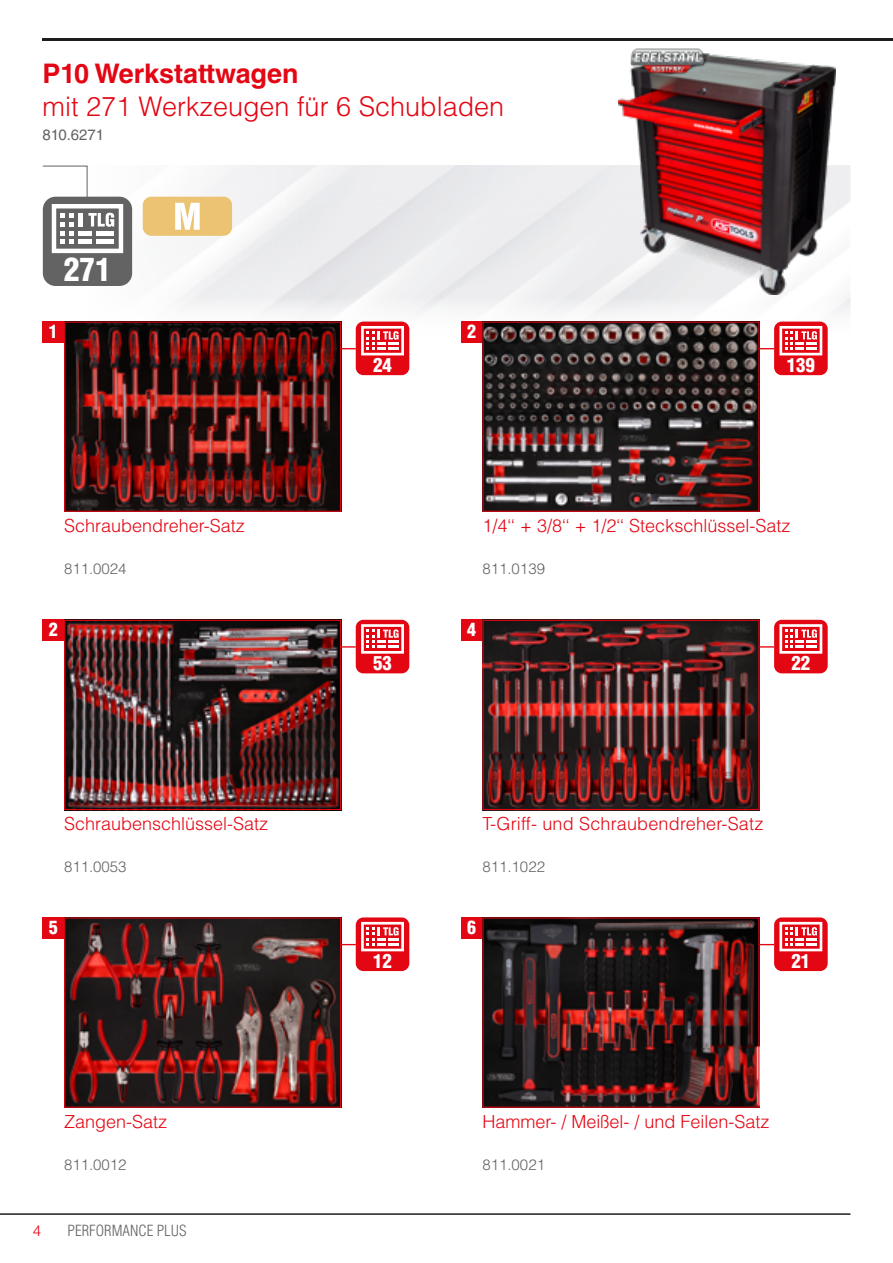
<style>
.page{position:relative;width:893px;height:1263px;background:#fff}
.page>*{position:absolute;margin:0;border:0;box-sizing:border-box;transform-origin:0 0}
.t1{font:900 condensed 31.5px "Helvetica LT Std";color:#fff}
.t2{font:300 27px "Helvetica LT Std";color:#e30613}
.t3{font:700 27px "Helvetica LT Std";color:#e30613}
.t4{font:900 condensed 18.9px "Helvetica LT Std";color:#fff}
.t5{font:300 18px "Helvetica LT Std";color:#e30613}
.t6{font:900 condensed 18px "Helvetica LT Std";color:#fff}
.t7{font:300 15px "Helvetica LT Std";color:#646363}
.t8{font:300 condensed 15px "Helvetica LT Std";color:#646363}
.t9{font:15px "Helvetica LT Std";color:#646363}
.t10{font:300 15px "Helvetica LT Std";color:#e30613}
</style>
<div class="page">
<hr style="left:43px;top:38px;width:850px;height:2px;background:#1d1d1b">
<hr style="left:0;top:1213px;width:850px;height:2px;background:#1d1d1b">
<img style="left:88px;top:166px;width:762px;height:174px">
<div style="left:43px;top:197px;width:89px;height:89px;background:#646363;border-radius:13px"></div>
<svg style="left:42px;top:165px;width:81px;height:88px"></svg>
<div style="left:143px;top:197px;width:89px;height:39px;background:#ebc372;border-radius:9px"></div>
<svg style="left:175px;top:203px;width:25px;height:27px"></svg>
<img style="left:618px;top:54px;width:217px;height:240px">
<div style="left:461px;top:620px;width:21px;height:21px;background:#e30613"></div>
<img style="left:484px;top:622px;width:273px;height:186px">
<div style="left:482px;top:620px;width:277px;height:190px;border:1px solid #e30613"></div>
<div style="left:774px;top:620px;width:54px;height:53px;background:#e30613;border-radius:8px"></div>
<svg style="left:759px;top:624px;width:63px;height:30px"></svg>
<div style="left:43px;top:917px;width:21px;height:22px;background:#e30613"></div>
<img style="left:66px;top:919px;width:273px;height:187px">
<div style="left:64px;top:917px;width:277px;height:191px;border:1px solid #e30613"></div>
<div style="left:356px;top:917px;width:53px;height:54px;background:#e30613;border-radius:8px"></div>
<svg style="left:341px;top:922px;width:63px;height:29px"></svg>
<div style="left:43px;top:322px;width:21px;height:21px;background:#e30613"></div>
<img style="left:66px;top:324px;width:273px;height:186px">
<div style="left:64px;top:322px;width:277px;height:190px;border:1px solid #e30613"></div>
<div style="left:356px;top:322px;width:53px;height:53px;background:#e30613;border-radius:8px"></div>
<svg style="left:341px;top:326px;width:63px;height:29px"></svg>
<div style="left:461px;top:917px;width:21px;height:22px;background:#e30613"></div>
<img style="left:484px;top:919px;width:273px;height:187px">
<div style="left:774px;top:917px;width:54px;height:54px;background:#e30613;border-radius:8px"></div>
<svg style="left:759px;top:922px;width:63px;height:29px"></svg>
<div style="left:461px;top:322px;width:21px;height:21px;background:#e30613"></div>
<img style="left:484px;top:324px;width:273px;height:186px">
<div style="left:482px;top:322px;width:277px;height:190px;border:1px solid #e30613"></div>
<div style="left:774px;top:322px;width:54px;height:53px;background:#e30613;border-radius:8px"></div>
<svg style="left:759px;top:326px;width:63px;height:29px"></svg>
<div style="left:43px;top:620px;width:21px;height:21px;background:#e30613"></div>
<img style="left:66px;top:622px;width:273px;height:186px">
<div style="left:64px;top:620px;width:277px;height:190px;border:1px solid #e30613"></div>
<div style="left:356px;top:620px;width:53px;height:53px;background:#e30613;border-radius:8px"></div>
<svg style="left:341px;top:624px;width:63px;height:30px"></svg>
<img style="left:623px;top:48px;width:89px;height:29px">
<h2 class="t3" style="left:43px;top:57px;width:258px">P10 Werkstattwagen</h2>
<h2 class="t2" style="left:43px;top:89px;width:463px">mit 271 Werkzeugen für 6 Schubladen</h2>
<p class="t9" style="left:43px;top:126px;width:63px">810.6271</p>
<h1 class="t1" style="left:64px;top:249px;width:49px">271</h1>
<p class="t6" style="left:49px;top:320px;width:10px">1</p>
<p class="t6" style="left:467px;top:320px;width:10px">2</p>
<p class="t4" style="left:373px;top:353px;width:20px">24</p>
<p class="t4" style="left:787px;top:353px;width:30px">139</p>
<p class="t5" style="left:64px;top:514px;width:182px">Schraubendreher-Satz</p>
<p class="t7" style="left:64px;top:559px;width:64px">811.0024</p>
<p class="t5" style="left:482px;top:514px;width:309px">1/4‘‘ + 3/8‘‘ + 1/2‘‘ Steckschlüssel-Satz</p>
<p class="t7" style="left:482px;top:559px;width:64px">811.0139</p>
<p class="t6" style="left:49px;top:618px;width:10px">2</p>
<p class="t6" style="left:467px;top:618px;width:10px">4</p>
<p class="t4" style="left:373px;top:651px;width:20px">53</p>
<p class="t4" style="left:791px;top:651px;width:20px">22</p>
<p class="t5" style="left:64px;top:812px;width:206px">Schraubenschlüssel-Satz</p>
<p class="t7" style="left:64px;top:857px;width:64px">811.0053</p>
<p class="t5" style="left:482px;top:812px;width:282px">T-Griff- und Schraubendreher-Satz</p>
<p class="t7" style="left:482px;top:857px;width:64px">811.1022</p>
<p class="t6" style="left:49px;top:916px;width:10px">5</p>
<p class="t6" style="left:467px;top:916px;width:10px">6</p>
<p class="t4" style="left:373px;top:949px;width:20px">12</p>
<p class="t4" style="left:791px;top:949px;width:20px">21</p>
<p class="t5" style="left:64px;top:1110px;width:105px">Zangen-Satz</p>
<p class="t7" style="left:64px;top:1155px;width:64px">811.0012</p>
<p class="t5" style="left:482px;top:1110px;width:289px">Hammer- / Meißel- / und Feilen-Satz</p>
<p class="t7" style="left:482px;top:1155px;width:64px">811.0021</p>
<p class="t10" style="left:33px;top:1221px;width:10px">4</p>
<p class="t8" style="left:68px;top:1221px;width:121px">PERFORMANCE PLUS</p>
</div>
